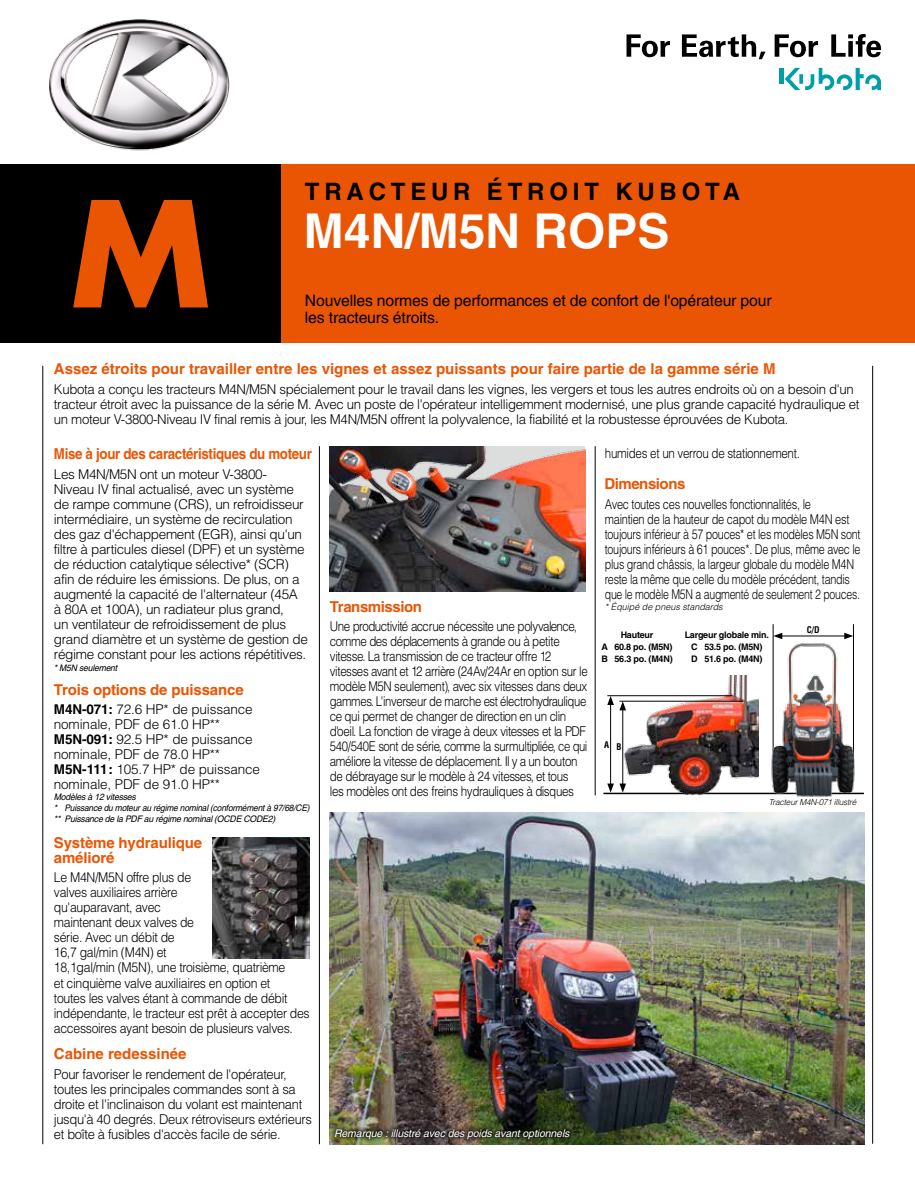
<style>
.page{position:relative;width:915px;height:1191px;background:#fff}
.page>*{position:absolute;margin:0;border:0;box-sizing:border-box;transform-origin:0 0}
.t1{font:700 142.5px "Futura";color:#ea5504}
.t2{font:700 48px "Helvetica";color:#fff}
.t3{font:700 24px "Helvetica";letter-spacing:.2em;color:#000}
.t4{font:15.75px "Helvetica";letter-spacing:-.01em;color:#000}
.t5{font:700 15px/15px "Helvetica";letter-spacing:-.01em;color:#ea5504}
.t6{font:700 15px "Helvetica";letter-spacing:-.01em;color:#ea5504;scale:.89 1}
.t7{font:700 15px "Helvetica";letter-spacing:-.03em;color:#ea5504}
.t8{font:300 13.5px/15px "Helvetica";letter-spacing:-.025em;color:#000}
.t9{font:300 13.5px/15px "Helvetica";letter-spacing:-.025em;color:#000;scale:.86 1}
.t10{font:300 13.5px/15px "Helvetica";letter-spacing:-.025em;color:#000;scale:.91 1}
.t11{font:300 13.5px/15px "Helvetica";letter-spacing:-.025em;color:#000;scale:.82 1}
.t12{font:300 13.5px/15px "Helvetica";letter-spacing:-.025em;color:#000;scale:.96 1}
.t13{font:italic 10.5px "Helvetica";letter-spacing:-.01em;color:#fff}
.t14{font:italic 9px/10.8px "Helvetica";letter-spacing:-.025em;color:#000}
.t15{font:700 9px/12px "Helvetica";letter-spacing:-.025em;color:#000;text-align:center}
.t16{font:italic 300 9px "Helvetica";color:#000}
.t17{font:700 condensed 9px "Helvetica";color:#000}
.t18{font:italic 300 8.25px "Helvetica";letter-spacing:-.025em;color:#000}
.s1{font-weight:700}
</style>
<div class="page">
<img style="left:330px;top:812px;width:533px;height:332px">
<div style="left:0;top:165px;width:914px;height:178px;background:#ea5504"></div>
<div style="left:0;top:165px;width:281px;height:178px;background:#000"></div>
<hr style="left:779px;top:68px;width:4px;height:16px;background:#009fa8">
<svg style="left:784px;top:68px;width:96px;height:22px"></svg>
<svg style="left:774px;top:34px;width:43px;height:23px"></svg>
<svg style="left:626px;top:34px;width:43px;height:23px"></svg>
<svg style="left:681px;top:34px;width:84px;height:25px"></svg>
<svg style="left:831px;top:34px;width:49px;height:23px"></svg>
<img style="left:49px;top:19px;width:181px;height:132px">
<hr style="left:594px;top:446px;width:1px;height:349px;background:#000">
<hr style="left:872px;top:366px;width:1px;height:777px;background:#000">
<hr style="left:319px;top:446px;width:1px;height:698px;background:#000">
<hr style="left:42px;top:366px;width:1px;height:778px;background:#000">
<img style="left:213px;top:838px;width:96px;height:120px">
<img style="left:330px;top:446px;width:255px;height:145px">
<div style="left:330px;top:1125px;width:244px;height:18px;background:#000;opacity:.69"></div>
<hr style="left:603px;top:792px;width:260px;height:2px;background:#000">
<hr style="left:772px;top:624px;width:1px;height:144px;background:#000">
<hr style="left:852px;top:624px;width:1px;height:144px;background:#000">
<hr style="left:779px;top:635px;width:67px;height:1px;background:#000">
<svg style="left:773px;top:632px;width:9px;height:7px"></svg>
<svg style="left:844px;top:632px;width:9px;height:7px"></svg>
<img style="left:768px;top:640px;width:89px;height:157px">
<img style="left:621px;top:675px;width:137px;height:120px">
<hr style="left:607px;top:695px;width:125px;height:1px;background:#000">
<hr style="left:619px;top:701px;width:124px;height:1px;background:#000">
<hr style="left:622px;top:708px;width:1px;height:78px;background:#000">
<svg style="left:619px;top:701px;width:7px;height:9px"></svg>
<svg style="left:619px;top:783px;width:7px;height:9px"></svg>
<hr style="left:610px;top:702px;width:1px;height:84px;background:#000">
<svg style="left:607px;top:696px;width:6px;height:9px"></svg>
<svg style="left:607px;top:783px;width:6px;height:9px"></svg>
<h1 class="t1" style="left:70px;top:155px;width:142px">M</h1>
<h3 class="t3" style="left:305px;top:177px;width:436px">TRACTEUR ÉTROIT KUBOTA</h3>
<h2 class="t2" style="left:304px;top:202px;width:367px">M4N/M5N ROPS</h2>
<p class="t4" style="left:305px;top:291px;width:468px">Nouvelles normes de performances et de confort de l'opérateur pour</p>
<p class="t4" style="left:305px;top:308px;width:136px">les tracteurs étroits.</p>
<p class="t5" style="left:54px;top:361px;width:723px">Assez étroits pour travailler entre les vignes et assez puissants pour faire partie de la gamme série M</p>
<p class="t8" style="left:54px;top:381px;width:806px">Kubota a conçu les tracteurs M4N/M5N spécialement pour le travail dans les vignes, les vergers et tous les autres endroits où on a besoin d'un tracteur étroit avec la puissance de la série M. Avec un poste de l'opérateur intelligemment modernisé, une plus grande capacité hydraulique et un moteur V-3800-Niveau IV final remis à jour, les M4N/M5N offrent la polyvalence, la fiabilité et la robustesse éprouvées de Kubota.</p>
<p class="t6" style="left:54px;top:444px;width:291px">Mise à jour des caractéristiques du moteur</p>
<p class="t8" style="left:54px;top:466px;width:255px">Les M4N/M5N ont un moteur V-3800- Niveau IV final actualisé, avec un système de rampe commune (CRS), un refroidisseur intermédiaire, un système de recirculation des gaz d'échappement (EGR), ainsi qu'un filtre à particules diesel (DPF) et un système de réduction catalytique sélective* (SCR) afin de réduire les émissions. De plus, on a augmenté la capacité de l'alternateur (45A à 80A et 100A), un radiateur plus grand,<br>un ventilateur de refroidissement de plus grand diamètre et un système de gestion de régime constant pour les actions répétitives.</p>
<p class="t14" style="left:54px;top:662px;width:65px">* M5N seulement</p>
<p class="t5" style="left:54px;top:681px;width:191px">Trois options de puissance</p>
<p class="t8" style="left:54px;top:701px;width:207px"><span class="s1">M4N-071:</span> 72.6 HP* de puissance nominale, PDF de 61.0 HP**<br><span class="s1">M5N-091:</span> 92.5 HP* de puissance nominale, PDF de 78.0 HP**<br><span class="s1">M5N-111:</span> 105.7 HP* de puissance nominale, PDF de 91.0 HP**</p>
<p class="t14" style="left:54px;top:791px;width:257px">Modèles à 12 vitesses<br>* Puissance du moteur au régime nominal (conformément à 97/68/CE) ** Puissance de la PDF au régime nominal (OCDE CODE2)</p>
<p class="t5" style="left:54px;top:834px;width:150px">Système hydraulique amélioré</p>
<p class="t10" style="left:54px;top:869px;width:282px">Le M4N/M5N offre plus de<br>valves auxiliaires arrière<br>qu'auparavant, avec<br>maintenant deux valves de<br>série. Avec un débit de<br>16,7 gal/min (M4N) et<br>18,1gal/min (M5N), une troisième, quatrième<br>et cinquième valve auxiliaires en option et<br>toutes les valves étant à commande de débit indépendante, le tracteur est prêt à accepter des accessoires ayant besoin de plusieurs valves.</p>
<p class="t5" style="left:54px;top:1046px;width:134px">Cabine redessinée</p>
<p class="t12" style="left:54px;top:1066px;width:270px">Pour favoriser le rendement de l'opérateur, toutes les principales commandes sont à sa droite et l'inclinaison du volant est maintenant jusqu'à 40 degrés. Deux rétroviseurs extérieurs et boîte à fusibles d'accès facile de série.</p>
<p class="t9" style="left:604px;top:445px;width:228px">humides et un verrou de stationnement.</p>
<p class="t7" style="left:604px;top:474px;width:82px">Dimensions</p>
<p class="t11" style="left:604px;top:496px;width:313px">Avec toutes ces nouvelles fonctionnalités, le<br>maintien de la hauteur de capot du modèle M4N est toujours inférieur à 57 pouces* et les modèles M5N sont toujours inférieurs à 61 pouces*. De plus, même avec le plus grand châssis, la largeur globale du modèle M4N reste la même que celle du modèle précédent, tandis que le modèle M5N a augmenté de seulement 2 pouces.</p>
<p class="t7" style="left:329px;top:597px;width:94px">Transmission</p>
<p class="t16" style="left:604px;top:601px;width:119px">* Équipé de pneus standards</p>
<p class="t9" style="left:330px;top:618px;width:301px">Une productivité accrue nécessite une polyvalence, comme des déplacements à grande ou à petite vitesse. La transmission de ce tracteur offre 12 vitesses avant et 12 arrière (24Av/24Ar en option sur le modèle M5N seulement), avec six vitesses dans deux gammes. L'inverseur de marche est électrohydraulique ce qui permet de changer de direction en un clin d'oeil. La fonction de virage à deux vitesses et la PDF 540/540E sont de série, comme la surmultipliée, ce qui améliore la vitesse de déplacement. Il y a un bouton de débrayage sur le modèle à 24 vitesses, et tous<br>les modèles ont des freins hydrauliques à disques</p>
<p class="t17" style="left:806px;top:623px;width:14px">C/D</p>
<p class="t15" style="left:601px;top:629px;width:73px">Hauteur<br>A 60.8 po. (M5N)<br>B 56.3 po. (M4N)</p>
<p class="t15" style="left:684px;top:629px;width:86px">Largeur globale min.<br>C 53.5 po. (M5N)<br>D 51.6 po. (M4N)</p>
<p class="t17" style="left:604px;top:740px;width:19px">A B</p>
<p class="t18" style="left:768px;top:797px;width:89px">Tracteur M4N-071 illustré</p>
<p class="t13" style="left:334px;top:1127px;width:237px">Remarque : illustré avec des poids avant optionnels</p>
</div>
